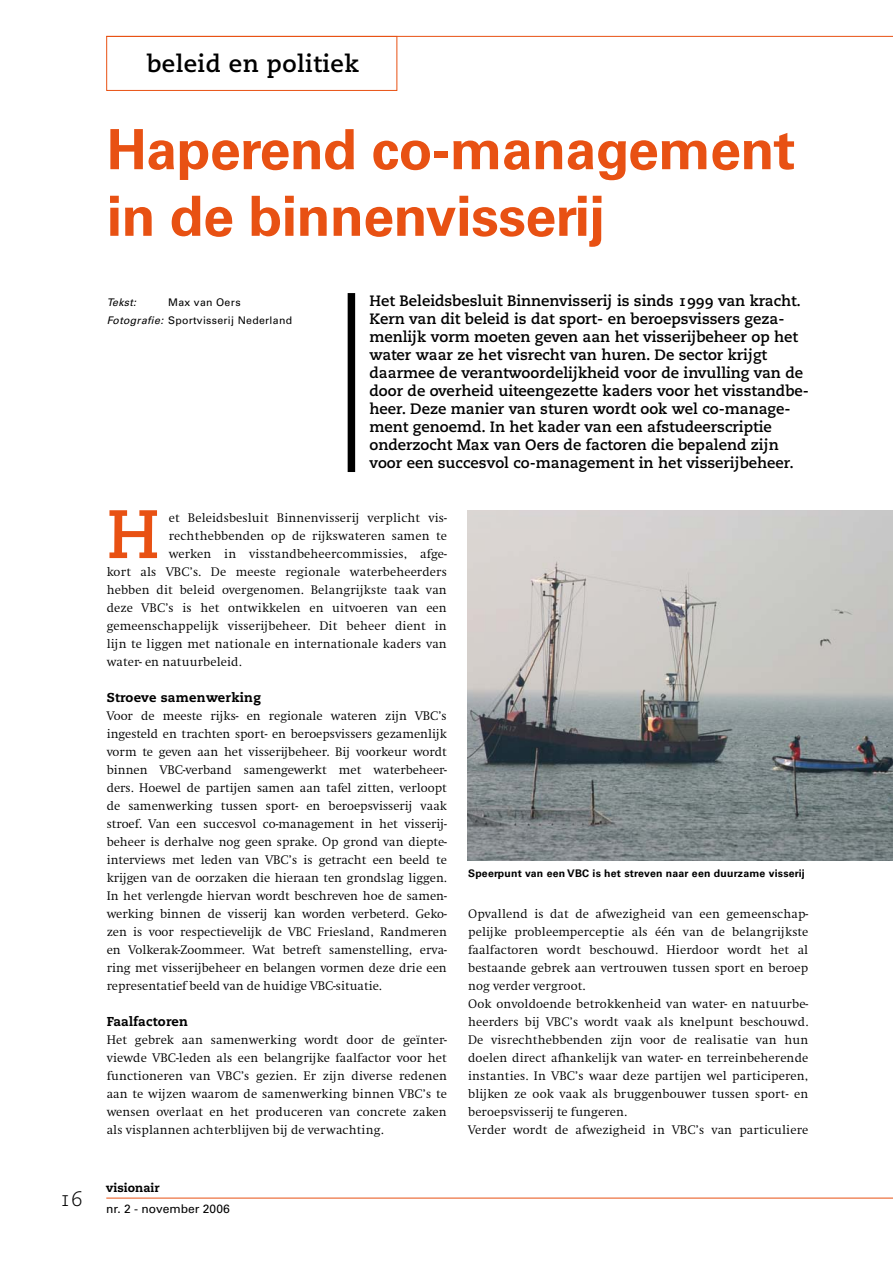
<style>
.page{position:relative;width:893px;height:1263px;background:#fff}
.page>*{position:absolute;margin:0;border:0;box-sizing:border-box;transform-origin:0 0}
.t1{font:68.25px "Caecilia Bold Os F";color:#e85113}
.t2{font:700 55.5px/66.6px "Univers";letter-spacing:-.01em;color:#e85113}
.t3{font:24px "Caecilia Bold Os F";letter-spacing:.02em;color:#000}
.t4{font:21px "Caecilia Light Os F";color:#000}
.t5{font:15px/18px "Caecilia Bold Os F";color:#000}
.t6{font:300 12.9px/18px "Swift";letter-spacing:.01em;color:#000;text-align:justify}
.t7{font:12.9px "Caecilia Heavy Os F";letter-spacing:.02em;color:#000}
.t8{font:12px "Univers";color:#000}
.t9{font:12px "Caecilia Heavy Os F";color:#000}
.t10{font:700 10.5px "Univers";letter-spacing:.02em;color:#000}
.t11{font:10.5px/18px "Univers";letter-spacing:.03em;color:#000}
.t12{font:italic 10.5px "Univers";letter-spacing:.03em;color:#000}
.s1{font-style:italic}
</style>
<div class="page">
<div style="left:106px;top:36px;width:291px;height:55px;background:#fff;border:1px solid #e85113"></div>
<hr style="left:106px;top:36px;width:787px;height:1px;background:#e85113">
<div style="left:348px;top:293px;width:7px;height:179px;background:#000"></div>
<img style="left:468px;top:510px;width:425px;height:350px">
<hr style="left:106px;top:1198px;width:787px;height:1px;background:#e85113">
<h3 class="t4" style="left:60px;top:1186px;width:25px">16</h3>
<h3 class="t3" style="left:147px;top:49px;width:214px">beleid en politiek</h3>
<h2 class="t2" style="left:107px;top:117px;width:690px">Haperend co-management in de binnenvisserij</h2>
<p class="t11" style="left:107px;top:293px;width:187px;text-indent:61px">Max van Oers<br><span class="s1">Fotografie:</span> Sportvisserij Nederland</p>
<p class="t12" style="left:107px;top:296px;width:31px">Tekst:</p>
<p class="t5" style="left:369px;top:292px;width:441px">Het Beleidsbesluit Binnenvisserij is sinds 1999 van kracht.<br>Kern van dit beleid is dat sport- en beroepsvissers geza&shy;menlijk vorm moeten geven aan het visserijbeheer op het water waar ze het visrecht van huren. De sector krijgt daarmee de verantwoordelijkheid voor de invulling van de door de overheid uiteengezette kaders voor het visstandbe&shy;heer. Deze manier van sturen wordt ook wel co-manage&shy;ment genoemd. In het kader van een afstudeerscriptie onderzocht Max van Oers de factoren die bepalend zijn voor een succesvol co-management in het visserijbeheer.</p>
<h1 class="t1" style="left:107px;top:494px;width:55px">H</h1>
<p class="t6" style="left:169px;top:509px;width:280px">et Beleidsbesluit Binnenvisserij verplicht vis-</p>
<p class="t6" style="left:169px;top:527px;width:280px">rechthebbenden op de rijkswateren samen te</p>
<p class="t6" style="left:169px;top:545px;width:280px">werken in visstandbeheercommissies, afge-</p>
<p class="t6" style="left:107px;top:563px;width:342px">kort als VBC’s. De meeste regionale waterbeheerders</p>
<p class="t6" style="left:107px;top:581px;width:342px">hebben dit beleid overgenomen. Belangrijkste taak van</p>
<p class="t6" style="left:107px;top:599px;width:342px">deze VBC’s is het ontwikkelen en uitvoeren van een</p>
<p class="t6" style="left:107px;top:617px;width:342px">gemeenschappelijk visserijbeheer. Dit beheer dient in</p>
<p class="t6" style="left:107px;top:635px;width:342px">lijn te liggen met nationale en internationale kaders van</p>
<p class="t6" style="left:107px;top:653px;width:137px">water- en natuurbeleid.</p>
<p class="t7" style="left:107px;top:689px;width:156px">Stroeve samenwerking</p>
<p class="t6" style="left:107px;top:707px;width:342px">Voor de meeste rijks- en regionale wateren zijn VBC’s ingesteld en trachten sport- en beroepsvissers gezamenlijk vorm te geven aan het visserijbeheer. Bij voorkeur wordt binnen VBC-verband samengewerkt met waterbeheer&shy;ders. Hoewel de partijen samen aan tafel zitten, verloopt de samenwerking tussen sport- en beroepsvisserij vaak stroef. Van een succesvol co-management in het visserij&shy;beheer is derhalve nog geen sprake. Op grond van diepte&shy;interviews met leden van VBC’s is getracht een beeld te krijgen van de oorzaken die hieraan ten grondslag liggen.<br>In het verlengde hiervan wordt beschreven hoe de samen&shy;werking binnen de visserij kan worden verbeterd. Geko&shy;zen is voor respectievelijk de VBC Friesland, Randmeren en Volkerak-Zoommeer. Wat betreft samenstelling, erva&shy;ring met visserijbeheer en belangen vormen deze drie een representatief beeld van de huidige VBC-situatie.</p>
<p class="t7" style="left:107px;top:1013px;width:83px">Faalfactoren</p>
<p class="t6" style="left:107px;top:1031px;width:342px">Het gebrek aan samenwerking wordt door de geïnter&shy;viewde VBC-leden als een belangrijke faalfactor voor het functioneren van VBC’s gezien. Er zijn diverse redenen aan te wijzen waarom de samenwerking binnen VBC’s te wensen overlaat en het produceren van concrete zaken als visplannen achterblijven bij de verwachting.</p>
<p class="t9" style="left:106px;top:1180px;width:55px">visionair</p>
<p class="t8" style="left:106px;top:1201px;width:125px">nr. 2 - november 2006</p>
<p class="t10" style="left:468px;top:867px;width:338px">Speerpunt van een VBC is het streven naar een duurzame visserij</p>
<p class="t6" style="left:468px;top:905px;width:342px;text-align:left">Opvallend is dat de afwezigheid van een gemeenschap&shy;pelijke probleemperceptie als één van de belangrijkste faalfactoren wordt beschouwd. Hierdoor wordt het al bestaande gebrek aan vertrouwen tussen sport en beroep nog verder vergroot.<br>Ook onvoldoende betrokkenheid van water- en natuurbe&shy;heerders bij VBC’s wordt vaak als knelpunt beschouwd.<br>De visrechthebbenden zijn voor de realisatie van hun doelen direct afhankelijk van water- en terreinbeherende instanties. In VBC’s waar deze partijen wel participeren, blijken ze ook vaak als bruggenbouwer tussen sport- en beroepsvisserij te fungeren.<br>Verder wordt de afwezigheid in VBC’s van particuliere</p>
</div>
